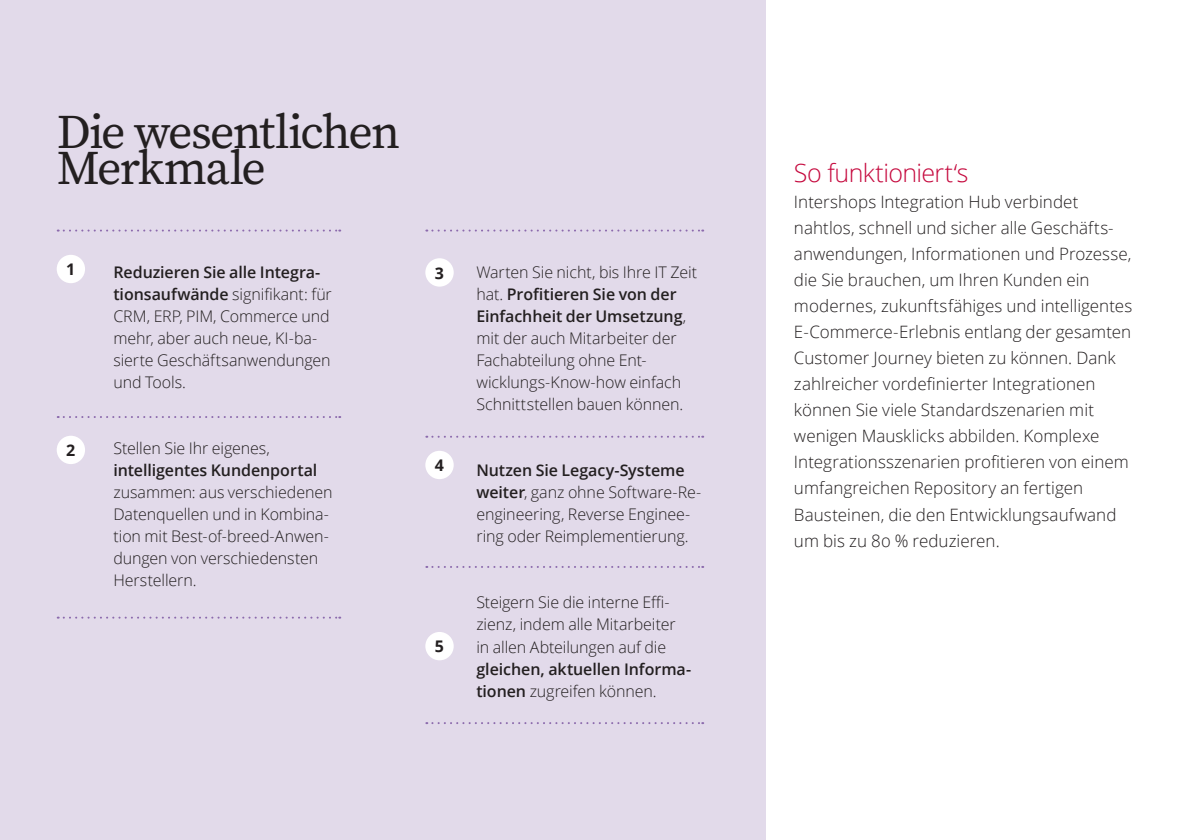
<style>
.page{position:relative;width:1191px;height:840px;background:#fff}
.page>*{position:absolute;margin:0;border:0;box-sizing:border-box;transform-origin:0 0}
.t1{font:48px/36px "Source Serif Pro";letter-spacing:-.04em;color:#231f20}
.t2{font:300 25px "Open Sans";letter-spacing:-.025em;color:#c5083d}
.t3{font:300 17px/26px "Open Sans";color:#231f20}
.t4{font:300 16px/22px "Open Sans";letter-spacing:-.005em;color:#231f20}
.t5{font:600 16px/22px "Open Sans";letter-spacing:-.005em;color:#231f20}
.t6{font:700 16px "Open Sans";color:#231f20}
.s1{font-weight:600}
.s2{font-weight:300}
</style>
<div class="page">
<div style="left:0;top:0;width:765px;height:839px;background:#e2daea"></div>
<div style="left:57px;top:255px;width:28px;height:28px;background:#fff;border-radius:50%"></div>
<div style="left:57px;top:435px;width:28px;height:29px;background:#fff;border-radius:50%"></div>
<div style="left:425px;top:258px;width:29px;height:28px;background:#fff;border-radius:50%"></div>
<div style="left:425px;top:450px;width:29px;height:29px;background:#fff;border-radius:50%"></div>
<div style="left:425px;top:631px;width:29px;height:29px;background:#fff;border-radius:50%"></div>
<svg style="left:58px;top:229px;width:282px;height:2px"></svg>
<svg style="left:58px;top:416px;width:282px;height:2px"></svg>
<svg style="left:426px;top:229px;width:277px;height:2px"></svg>
<svg style="left:426px;top:722px;width:277px;height:1px"></svg>
<svg style="left:58px;top:616px;width:282px;height:2px"></svg>
<svg style="left:426px;top:435px;width:277px;height:2px"></svg>
<svg style="left:426px;top:566px;width:277px;height:1px"></svg>
<h1 class="t1" style="left:57px;top:114px;width:345px">Die wesentlichen<br>Merkmale</h1>
<p class="t6" style="left:66px;top:258px;width:11px">1</p>
<p class="t6" style="left:66px;top:438px;width:11px">2</p>
<p class="t4" style="left:113px;top:261px;width:220px"><span class="s1">Reduzieren Sie alle Integra&shy;tionsaufwände</span> signifikant: für<br>CRM, ERP, PIM, Commerce und mehr, aber auch neue, KI-ba&shy;sierte Geschäftsanwendungen und Tools.</p>
<p class="t4" style="left:113px;top:437px;width:158px">Stellen Sie Ihr eigenes,</p>
<p class="t5" style="left:113px;top:459px;width:205px">intelligentes Kundenportal</p>
<p class="t4" style="left:113px;top:481px;width:221px">zusammen: aus verschiedenen<br>Datenquellen und in Kombina&shy;tion mit Best-of-breed-Anwen&shy;dungen von verschiedensten<br>Herstellern.</p>
<p class="t6" style="left:435px;top:261px;width:11px">3</p>
<p class="t6" style="left:435px;top:453px;width:11px">4</p>
<p class="t6" style="left:435px;top:634px;width:11px">5</p>
<p class="t4" style="left:476px;top:261px;width:222px">Warten Sie nicht, bis Ihre IT Zeit hat. <span class="s1">Profitieren Sie von der<br>Einfachheit der Umsetzung</span>, mit der auch Mitarbeiter der<br>Fachabteilung ohne Ent&shy;wicklungs-Know-how einfach<br>Schnittstellen bauen können.</p>
<p class="t4" style="left:476px;top:459px;width:226px"><span class="s1">Nutzen Sie Legacy-Systeme weiter</span>, ganz ohne Software-Re&shy;engineering, Reverse Enginee&shy;ring oder Reimplementierung.</p>
<p class="t4" style="left:476px;top:591px;width:201px">Steigern Sie die interne Effi&shy;zienz, indem alle Mitarbeiter in allen Abteilungen auf die</p>
<p class="t5" style="left:476px;top:657px;width:216px">gleichen, aktuellen Informa&shy;tionen <span class="s2">zugreifen können.</span></p>
<h2 class="t2" style="left:794px;top:156px;width:176px">So funktioniert‘s</h2>
<p class="t3" style="left:794px;top:188px;width:340px">Intershops Integration Hub verbindet nahtlos, schnell und sicher alle Geschäfts&shy;anwendungen, Informationen und Prozesse, die Sie brauchen, um Ihren Kunden ein modernes, zukunftsfähiges und intelligentes E-Commerce-Erlebnis entlang der gesamten Customer Journey bieten zu können. Dank zahlreicher vordefinierter Integrationen können Sie viele Standardszenarien mit wenigen Mausklicks abbilden. Komplexe Integrationsszenarien profitieren von einem umfangreichen Repository an fertigen Bausteinen, die den Entwicklungsaufwand um bis zu 80 % reduzieren.</p>
</div>
